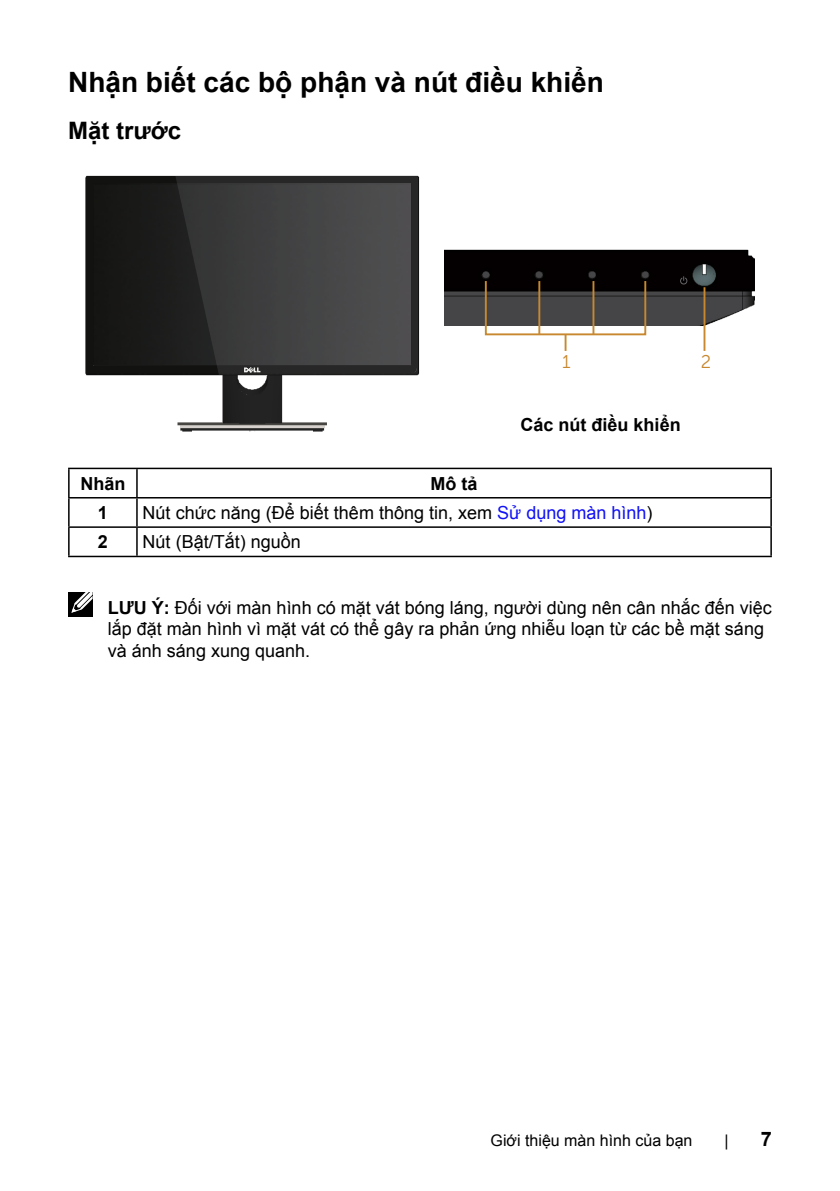
<style>
.page{position:relative;width:840px;height:1191px;background:#fff}
.page>*{position:absolute;margin:0;border:0;box-sizing:border-box;transform-origin:0 0}
.t1{font:700 28px "Arial";color:#000}
.t2{font:700 24px "Arial";color:#000}
.t3{font:700 20px "Arial";color:#000}
.t4{font:18.4px "Museo Sans For Dell 300";color:#c7882f}
.t5{font:18px/21.6px "Arial";color:#000}
.t6{font:700 18px "Arial";color:#000}
.t7{font:16px "Arial";color:#000}
.s1{color:#1111f6}
.s2{font-weight:700}
</style>
<div class="page">
<img style="left:444px;top:249px;width:310px;height:76px">
<div style="left:484px;top:280px;width:162px;height:55px;border:2px solid #c7882f"></div>
<hr style="left:538px;top:281px;width:2px;height:53px;background:#c7882f">
<hr style="left:592px;top:281px;width:2px;height:53px;background:#c7882f">
<svg style="left:564px;top:334px;width:2px;height:17px"></svg>
<hr style="left:703px;top:287px;width:2px;height:64px;background:#c7882f">
<svg style="left:679px;top:276px;width:8px;height:8px"></svg>
<img style="left:85px;top:175px;width:335px;height:257px">
<div style="left:94px;top:184px;width:81px;height:181px;background:#191918"></div>
<svg style="left:175px;top:176px;width:243px;height:199px;background:#3c3c3d"></svg>
<hr style="left:68px;top:468px;width:69px;height:1px;background:#000">
<hr style="left:68px;top:469px;width:2px;height:28px;background:#000">
<hr style="left:137px;top:468px;width:634px;height:1px;background:#000">
<hr style="left:136px;top:469px;width:2px;height:28px;background:#000">
<hr style="left:68px;top:497px;width:69px;height:1px;background:#000">
<hr style="left:68px;top:498px;width:2px;height:28px;background:#000">
<hr style="left:137px;top:497px;width:634px;height:1px;background:#000">
<hr style="left:136px;top:498px;width:2px;height:28px;background:#000">
<hr style="left:68px;top:526px;width:69px;height:2px;background:#000">
<hr style="left:68px;top:528px;width:2px;height:28px;background:#000">
<hr style="left:137px;top:526px;width:634px;height:2px;background:#000">
<hr style="left:136px;top:528px;width:2px;height:28px;background:#000">
<svg style="left:770px;top:469px;width:1px;height:87px"></svg>
<hr style="left:68px;top:556px;width:69px;height:1px;background:#000">
<hr style="left:137px;top:556px;width:634px;height:1px;background:#000">
<div style="left:68px;top:592px;width:24px;height:24px;background:#000"></div>
<svg style="left:71px;top:592px;width:22px;height:21px"></svg>
<h1 class="t1" style="left:68px;top:64px;width:537px">Nhận biết các bộ phận và nút điều khiển</h1>
<h2 class="t2" style="left:68px;top:115px;width:115px">Mặt trước</h2>
<p class="t4" style="left:561px;top:352px;width:10px">1</p>
<p class="t4" style="left:700px;top:352px;width:12px">2</p>
<p class="t6" style="left:520px;top:412px;width:162px">Các nút điều khiển</p>
<p class="t6" style="left:80px;top:471px;width:46px">Nhãn</p>
<p class="t6" style="left:430px;top:471px;width:48px">Mô tả</p>
<p class="t6" style="left:98px;top:501px;width:12px">1</p>
<p class="t5" style="left:142px;top:502px;width:511px">Nút chức năng (Để biết thêm thông tin, xem <span class="s1">Sử dụng màn hình</span>)</p>
<p class="t6" style="left:98px;top:530px;width:12px">2</p>
<p class="t5" style="left:142px;top:531px;width:160px">Nút (Bật/Tắt) nguồn</p>
<p class="t5" style="left:108px;top:596px;width:665px"><span class="s2">LƯU Ý:</span> Đối với màn hình có mặt vát bóng láng, người dùng nên cân nhắc đến việc lắp đặt màn hình vì mặt vát có thể gây ra phản ứng nhiễu loạn từ các bề mặt sáng và ánh sáng xung quanh.</p>
<p class="t7" style="left:490px;top:1129px;width:203px">Giới thiệu màn hình của bạn</p>
<p class="t7" style="left:724px;top:1129px;width:6px">|</p>
<p class="t3" style="left:760px;top:1125px;width:13px">7</p>
</div>
